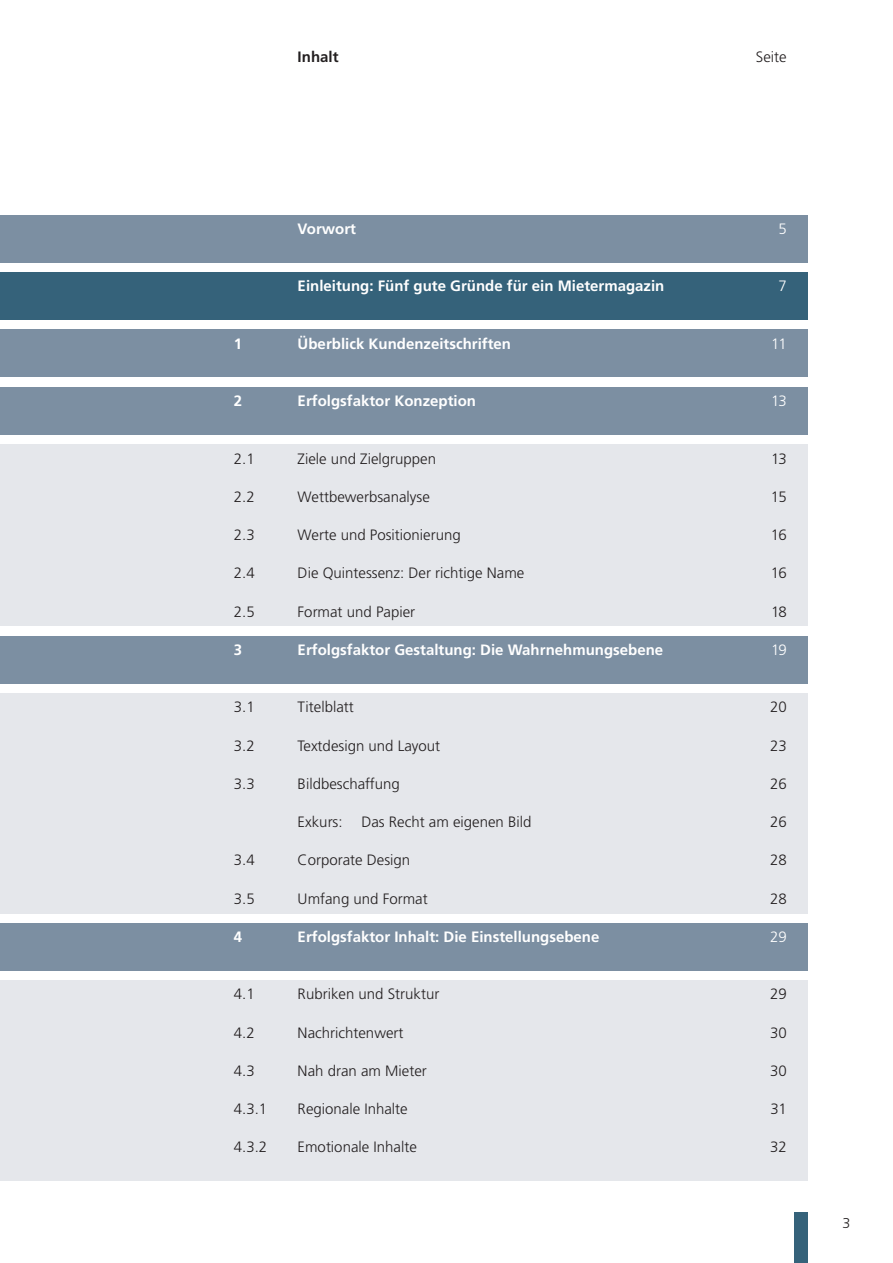
<style>
.page{position:relative;width:893px;height:1263px;background:#fff}
.page>*{position:absolute;margin:0;border:0;box-sizing:border-box;transform-origin:0 0}
.t1{font:300 15px "Frutiger";color:#231f20}
.t2{font:700 15px "Frutiger";color:#fff}
.t3{font:300 15px "Frutiger";letter-spacing:-.075em;color:#fff}
.t4{font:700 15px "Frutiger";color:#231f20}
.t5{font:300 14.25px "Frutiger";color:#231f20}
</style>
<div class="page">
<div style="left:794px;top:1212px;width:14px;height:51px;background:#35627a"></div>
<div style="left:0;top:215px;width:808px;height:48px;background:#7c8fa2"></div>
<div style="left:0;top:330px;width:808px;height:47px;background:#7c8fa2"></div>
<div style="left:0;top:387px;width:808px;height:48px;background:#7c8fa2"></div>
<div style="left:0;top:272px;width:808px;height:48px;background:#35627a"></div>
<div style="left:0;top:444px;width:808px;height:182px;background:#e5e7eb"></div>
<div style="left:0;top:693px;width:808px;height:220px;background:#e5e7eb"></div>
<div style="left:0;top:636px;width:808px;height:48px;background:#7c8fa2"></div>
<div style="left:0;top:980px;width:808px;height:201px;background:#e5e7eb"></div>
<div style="left:0;top:923px;width:808px;height:48px;background:#7c8fa2"></div>
<p class="t4" style="left:298px;top:50px;width:42px">Inhalt</p>
<p class="t1" style="left:756px;top:50px;width:32px">Seite</p>
<p class="t2" style="left:298px;top:223px;width:60px">Vorwort</p>
<p class="t3" style="left:778px;top:223px;width:10px">5</p>
<p class="t2" style="left:298px;top:280px;width:368px">Einleitung: Fünf gute Gründe für ein Mietermagazin</p>
<p class="t3" style="left:778px;top:280px;width:10px">7</p>
<p class="t2" style="left:234px;top:337px;width:10px">1</p>
<p class="t2" style="left:298px;top:337px;width:215px">Überblick Kundenzeitschriften</p>
<p class="t3" style="left:771px;top:337px;width:17px">11</p>
<p class="t2" style="left:234px;top:395px;width:10px">2</p>
<p class="t2" style="left:298px;top:395px;width:180px">Erfolgsfaktor Konzeption</p>
<p class="t3" style="left:771px;top:395px;width:17px">13</p>
<p class="t1" style="left:234px;top:452px;width:22px">2.1</p>
<p class="t1" style="left:298px;top:452px;width:140px">Ziele und Zielgruppen</p>
<p class="t1" style="left:234px;top:490px;width:22px">2.2</p>
<p class="t1" style="left:298px;top:490px;width:134px">Wettbewerbsanalyse</p>
<p class="t1" style="left:234px;top:529px;width:22px">2.3</p>
<p class="t1" style="left:298px;top:529px;width:165px">Werte und Positionierung</p>
<p class="t1" style="left:234px;top:567px;width:22px">2.4</p>
<p class="t1" style="left:298px;top:567px;width:228px">Die Quintessenz: Der richtige Name</p>
<p class="t1" style="left:234px;top:605px;width:22px">2.5</p>
<p class="t1" style="left:298px;top:605px;width:119px">Format und Papier</p>
<p class="t2" style="left:234px;top:644px;width:10px">3</p>
<p class="t2" style="left:298px;top:644px;width:367px">Erfolgsfaktor Gestaltung: Die Wahrnehmungsebene</p>
<p class="t1" style="left:771px;top:452px;width:17px">13</p>
<p class="t1" style="left:771px;top:490px;width:17px">15</p>
<p class="t1" style="left:771px;top:529px;width:17px">16</p>
<p class="t1" style="left:771px;top:567px;width:17px">16</p>
<p class="t1" style="left:771px;top:605px;width:17px">18</p>
<p class="t3" style="left:771px;top:644px;width:17px">19</p>
<p class="t1" style="left:234px;top:701px;width:22px">3.1</p>
<p class="t1" style="left:298px;top:701px;width:58px">Titelblatt</p>
<p class="t1" style="left:234px;top:739px;width:22px">3.2</p>
<p class="t1" style="left:298px;top:739px;width:144px">Textdesign und Layout</p>
<p class="t1" style="left:234px;top:777px;width:22px">3.3</p>
<p class="t1" style="left:298px;top:777px;width:104px">Bildbeschaffung</p>
<p class="t1" style="left:298px;top:816px;width:46px">Exkurs:</p>
<p class="t1" style="left:361px;top:816px;width:172px">Das Recht am eigenen Bild</p>
<p class="t1" style="left:234px;top:854px;width:22px">3.4</p>
<p class="t1" style="left:298px;top:854px;width:114px">Corporate Design</p>
<p class="t1" style="left:234px;top:892px;width:22px">3.5</p>
<p class="t1" style="left:298px;top:892px;width:132px">Umfang und Format</p>
<p class="t2" style="left:234px;top:931px;width:10px">4</p>
<p class="t2" style="left:298px;top:931px;width:303px">Erfolgsfaktor Inhalt: Die Einstellungsebene</p>
<p class="t1" style="left:770px;top:701px;width:18px">20</p>
<p class="t1" style="left:770px;top:739px;width:18px">23</p>
<p class="t1" style="left:770px;top:777px;width:18px">26</p>
<p class="t1" style="left:770px;top:816px;width:18px">26</p>
<p class="t1" style="left:770px;top:854px;width:18px">28</p>
<p class="t1" style="left:770px;top:892px;width:18px">28</p>
<p class="t3" style="left:770px;top:931px;width:18px">29</p>
<p class="t1" style="left:234px;top:988px;width:22px">4.1</p>
<p class="t1" style="left:298px;top:988px;width:143px">Rubriken und Struktur</p>
<p class="t1" style="left:234px;top:1026px;width:22px">4.2</p>
<p class="t1" style="left:298px;top:1026px;width:107px">Nachrichtenwert</p>
<p class="t1" style="left:234px;top:1065px;width:22px">4.3</p>
<p class="t1" style="left:298px;top:1065px;width:131px">Nah dran am Mieter</p>
<p class="t1" style="left:234px;top:1103px;width:35px">4.3.1</p>
<p class="t1" style="left:298px;top:1103px;width:112px">Regionale Inhalte</p>
<p class="t1" style="left:234px;top:1141px;width:35px">4.3.2</p>
<p class="t1" style="left:298px;top:1141px;width:121px">Emotionale Inhalte</p>
<p class="t1" style="left:770px;top:988px;width:18px">29</p>
<p class="t1" style="left:770px;top:1026px;width:18px">30</p>
<p class="t1" style="left:770px;top:1065px;width:18px">30</p>
<p class="t1" style="left:771px;top:1103px;width:18px">31</p>
<p class="t1" style="left:770px;top:1141px;width:18px">32</p>
<p class="t5" style="left:842px;top:1217px;width:9px">3</p>
</div>
